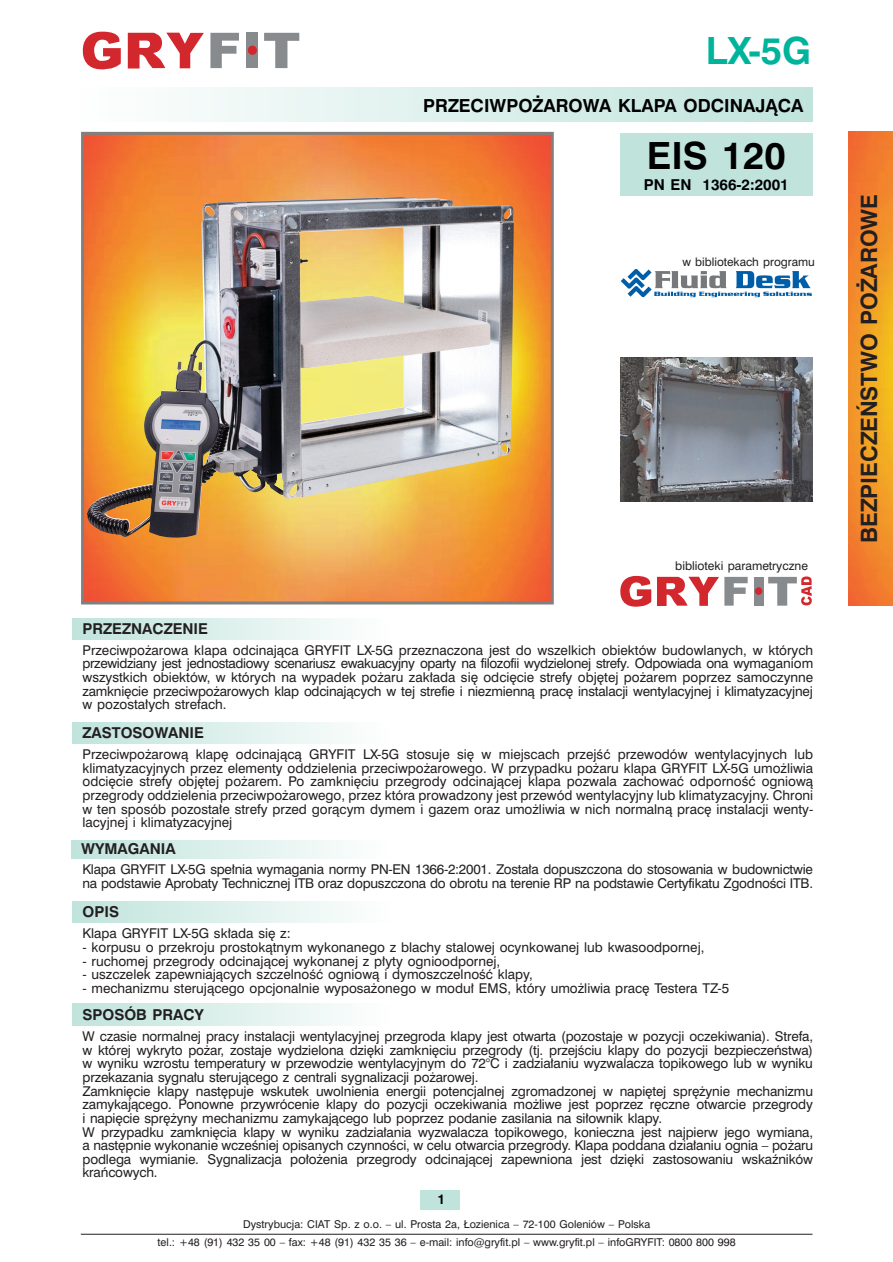
<style>
.page{position:relative;width:893px;height:1262px;background:#fff}
.page>*{position:absolute;margin:0;border:0;box-sizing:border-box;transform-origin:0 0}
.t1{font:700 37.5px "Swiss 721 PL";color:#000}
.t2{font:700 37.5px "Swiss 721 PL";color:#00b49c}
.t3{font:700 22.5px "Swiss 721 PL";color:#231f20}
.t4{font:700 18px "Swiss 721 PL";color:#000}
.t5{font:700 15px "Swiss 721 PL";color:#231f20}
.t6{font:700 15px "Swiss 721 PL";color:#000}
.t7{font:13.5px/13.6px "Swiss 721 PL";letter-spacing:-.01em;color:#231f20;text-align:justify}
.t8{font:700 13.5px "Swiss 721 PL";color:#000}
.t9{font:12px "Swiss 721 PL";color:#231f20}
.t10{font:11.7px "Swiss 721 PL";color:#231f20}
.t11{font:10.8px/17.2px "Swiss 721 PL";color:#231f20;text-align:center}
</style>
<div class="page">
<svg style="left:264px;top:33px;width:35px;height:35px"></svg>
<div style="left:246px;top:33px;width:12px;height:35px;background:#888b8d"></div>
<div style="left:248px;top:46px;width:9px;height:9px;background:#d2272d;border-radius:50%"></div>
<svg style="left:210px;top:33px;width:29px;height:35px"></svg>
<svg style="left:128px;top:33px;width:76px;height:35px"></svg>
<svg style="left:82px;top:32px;width:39px;height:38px"></svg>
<img style="left:620px;top:357px;width:192px;height:144px">
<div style="left:73px;top:88px;width:739px;height:34px;background:linear-gradient(to right,#feffff,#c0e4db)"></div>
<img style="left:85px;top:136px;width:464px;height:464px">
<div style="left:81px;top:132px;width:472px;height:472px;border:3px solid #808080"></div>
<div style="left:620px;top:133px;width:192px;height:63px;background:#c0e4dc"></div>
<div style="left:73px;top:618px;width:319px;height:21px;background:linear-gradient(to right,#c0e4dc,#fefffe)"></div>
<div style="left:420px;top:1190px;width:39px;height:19px;background:#c0e4dc"></div>
<div style="left:73px;top:722px;width:319px;height:21px;background:linear-gradient(to right,#c0e4dc,#fefffe)"></div>
<div style="left:71px;top:840px;width:319px;height:18px;background:linear-gradient(to right,#c0e4db,#fefefe)"></div>
<div style="left:73px;top:901px;width:319px;height:21px;background:linear-gradient(to right,#c0e4dc,#fefffe)"></div>
<div style="left:73px;top:1003px;width:319px;height:22px;background:linear-gradient(to right,#c0e4dc,#fefffe)"></div>
<img style="left:848px;top:131px;width:44px;height:474px">
<svg style="left:620px;top:269px;width:192px;height:28px"></svg>
<div style="left:753px;top:577px;width:10px;height:28px;background:#888b8d"></div>
<div style="left:754px;top:587px;width:8px;height:8px;background:#d2272d;border-radius:50%"></div>
<svg style="left:620px;top:576px;width:127px;height:31px"></svg>
<svg style="left:768px;top:576px;width:43px;height:29px"></svg>
<hr style="left:81px;top:1233px;width:731px;height:1px;background:#231f20">
<img style="left:87px;top:197px;width:427px;height:341px">
<h1 class="t2" style="left:706px;top:37px;width:107px">LX-5G</h1>
<h3 class="t4" style="left:423px;top:99px;width:382px">PRZECIWPO˚AROWA KLAPA ODCINAJÑCA</h3>
<h1 class="t1" style="left:647px;top:142px;width:140px">EIS 120</h1>
<p class="t6" style="left:644px;top:179px;width:146px">PN EN 1366-2:2001</p>
<p class="t10" style="left:682px;top:257px;width:134px">w bibliotekach programu</p>
<p class="t5" style="left:83px;top:623px;width:127px">PRZEZNACZENIE</p>
<p class="t9" style="left:675px;top:561px;width:134px">biblioteki parametryczne</p>
<p class="t7" style="left:82px;top:644px;width:732px">Przeciwpo˝arowa klapa odcinajàca GRYFIT LX-5G przeznaczona jest do wszelkich obiektów budowlanych, w których przewidziany jest jednostadiowy scenariusz ewakuacyjny oparty na filozofii wydzielonej strefy. Odpowiada ona wymaganiom wszystkich obiektów, w których na wypadek po˝aru zak∏ada si´ odci´cie strefy obj´tej po˝arem poprzez samoczynne zamkni´cie przeciwpo˝arowych klap odcinajàcych w tej strefie i niezmiennà prac´ instalacji wentylacyjnej i klimatyzacyjnej w pozosta∏ych strefach.</p>
<p class="t7" style="left:82px;top:748px;width:732px">Przeciwpo˝arowà klap´ odcinajàcà GRYFIT LX-5G stosuje si´ w miejscach przejÊç przewodów wentylacyjnych lub klimatyzacyjnych przez elementy oddzielenia przeciwpo˝arowego. W przypadku po˝aru klapa GRYFIT LX-5G umo˝liwia odci´cie strefy obj´tej po˝arem. Po zamkni´ciu przegrody odcinajàcej klapa pozwala zachowaç odpornoÊç ogniowà przegrody oddzielenia przeciwpo˝arowego, przez która prowadzony jest przewód wentylacyjny lub klimatyzacyjny. Chroni w ten sposób pozosta∏e strefy przed goràcym dymem i gazem oraz umo˝liwia w nich normalnà prac´ instalacji wenty&shy;lacyjnej i klimatyzacyjnej</p>
<p class="t7" style="left:82px;top:864px;width:732px">Klapa GRYFIT LX-5G spe∏nia wymagania normy PN-EN 1366-2:2001. Zosta∏a dopuszczona do stosowania w budownictwie na podstawie Aprobaty Technicznej ITB oraz dopuszczona do obrotu na terenie RP na podstawie Certyfikatu ZgodnoÊci ITB.</p>
<p class="t7" style="left:82px;top:928px;width:210px">Klapa GRYFIT LX-5G sk∏ada si´ z:</p>
<p class="t7" style="left:82px;top:941px;width:623px">- korpusu o przekroju prostokàtnym wykonanego z blachy stalowej ocynkowanej lub kwasoodpornej,</p>
<p class="t7" style="left:82px;top:955px;width:419px">- ruchomej przegrody odcinajàcej wykonanej z p∏yty ognioodpornej,</p>
<p class="t7" style="left:82px;top:969px;width:452px">- uszczelek zapewniajàcych szczelnoÊç ogniowà i dymoszczelnoÊç klapy,</p>
<p class="t7" style="left:82px;top:982px;width:648px">- mechanizmu sterujàcego opcjonalnie wyposa˝onego w modu∏ EMS, który umo˝liwia prac´ Testera TZ-5</p>
<p class="t7" style="left:82px;top:1030px;width:732px;text-align:left">W czasie normalnej pracy instalacji wentylacyjnej przegroda klapy jest otwarta (pozostaje w pozycji oczekiwania). Strefa, w której wykryto po˝ar, zostaje wydzielona dzi´ki zamkni´ciu przegrody (tj. przejÊciu klapy do pozycji bezpieczeƒstwa) w wyniku wzrostu temperatury w przewodzie wentylacyjnym do 72°C i zadzia∏aniu wyzwalacza topikowego lub w wyniku przekazania sygna∏u sterujàcego z centrali sygnalizacji po˝arowej.<br>Zamkni´cie klapy nast´puje wskutek uwolnienia energii potencjalnej zgromadzonej w napi´tej spr´˝ynie mechanizmu zamykajàcego. Ponowne przywrócenie klapy do pozycji oczekiwania mo˝liwe jest poprzez r´czne otwarcie przegrody i napi´cie spr´˝yny mechanizmu zamykajàcego lub poprzez podanie zasilania na si∏ownik klapy.<br>W przypadku zamkni´cia klapy w wyniku zadzia∏ania wyzwalacza topikowego, konieczna jest najpierw jego wymiana, a nast´pnie wykonanie wczeÊniej opisanych czynnoÊci, w celu otwarcia przegrody. Klapa poddana dzia∏aniu ognia – po˝aru podlega wymianie. Sygnalizacja po∏o˝enia przegrody odcinajàcej zapewniona jest dzi´ki zastosowaniu wskaêników kraƒcowych.</p>
<p class="t5" style="left:83px;top:727px;width:123px">ZASTOSOWANIE</p>
<p class="t5" style="left:81px;top:843px;width:96px">WYMAGANIA</p>
<p class="t5" style="left:83px;top:906px;width:38px">OPIS</p>
<p class="t5" style="left:83px;top:1008px;width:123px">SPOSÓB PRACY</p>
<p class="t8" style="left:437px;top:1194px;width:9px">1</p>
<p class="t11" style="left:158px;top:1217px;width:579px">Dystrybucja: CIAT Sp. z o.o. – ul. Prosta 2a, ¸ozienica – 72-100 Goleniów – Polska<br>tel.: +48 (91) 432 35 00 – fax: +48 (91) 432 35 36 – e-mail: info@gryfit.pl – www.gryfit.pl – infoGRYFIT: 0800 800 998</p>
<h2 class="t3" style="left:860px;top:543px;width:350px;rotate:-90deg">BEZPIECZE¡STWO PO˚AROWE</h2>
</div>
